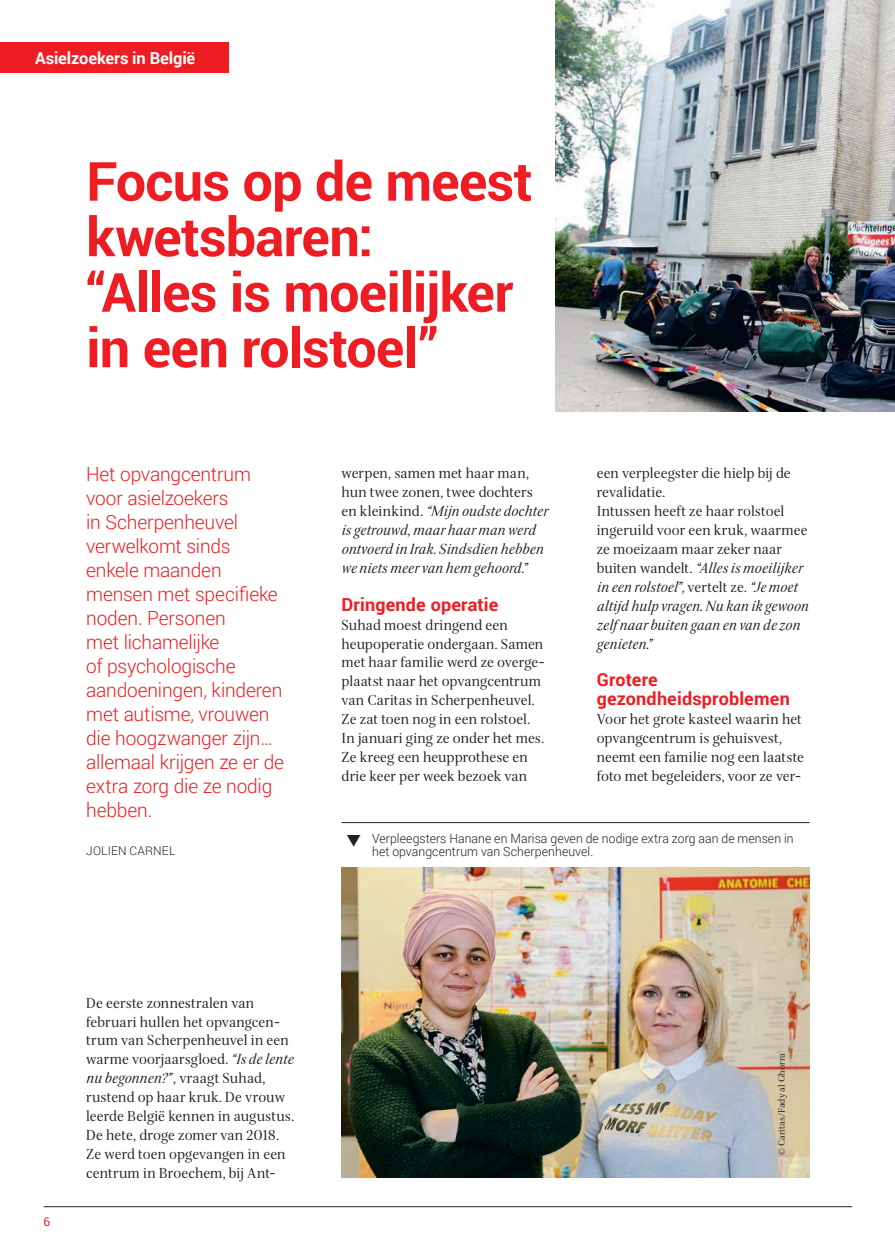
<style>
.page{position:relative;width:895px;height:1256px;background:#fff}
.page>*{position:absolute;margin:0;border:0;box-sizing:border-box;transform-origin:0 0}
.t1{font:700 54px/55.5px "Roboto";letter-spacing:-.02em;color:#ee1d23}
.t2{font:300 19.5px/24px "Roboto";letter-spacing:-.01em;color:#ee1d23}
.t3{font:700 18px/18.9px "Roboto";letter-spacing:.01em;color:#ee1d23}
.t4{font:700 16.5px "Roboto";letter-spacing:-.01em;color:#fff}
.t5{font:italic 14.25px/18.9px "Serif";color:#231f20}
.t6{font:14.1px/18.9px "Serif";color:#231f20}
.t7{font:300 12.75px/12.8px "Roboto";letter-spacing:.005em;color:#231f20;scale:.96 1}
.t8{font:300 12px "Roboto";letter-spacing:.015em;color:#231f20}
.t9{font:12px "Roboto";color:#ee1d23}
.t10{font:9px "Serif";color:#231f20}
.s1{font-style:normal;font-size:14.1px}
.s2{font-style:italic;font-size:14.25px}
.s3{font-family:"Times New Roman"}
</style>
<div class="page">
<hr style="left:44px;top:1206px;width:808px;height:1px;background:#231f20">
<div style="left:0;top:43px;width:229px;height:30px;background:#ee1d23"></div>
<img style="left:555px;top:0;width:339px;height:411px">
<img style="left:341px;top:867px;width:468px;height:311px">
<hr style="left:341px;top:822px;width:468px;height:1px;background:#231f20">
<p class="t4" style="left:35px;top:46px;width:162px">Asielzoekers in België</p>
<h1 class="t1" style="left:86px;top:152px;width:448px">Focus op de meest kwetsbaren:<br>“Alles is moeilijker in een rolstoel”</h1>
<p class="t2" style="left:86px;top:461px;width:199px">Het opvangcentrum voor asielzoekers<br>in Scherpenheuvel verwelkomt sinds enkele maanden mensen met specifieke noden. Personen<br>met lichamelijke<br>of psychologische aandoeningen, kinderen met autisme, vrouwen die hoogzwanger zijn… allemaal krijgen ze er de extra zorg die ze nodig hebben.</p>
<p class="t8" style="left:86px;top:842px;width:91px">JOLIEN CARNEL</p>
<p class="t6" style="left:341px;top:464px;width:193px">werpen, samen met haar man, hun twee zonen, twee dochters</p>
<p class="t5" style="left:341px;top:502px;width:208px"><span class="s1">en kleinkind.</span> “Mijn oudste dochter is getrouwd, maar haar man werd ontvoerd in Irak. Sindsdien hebben we niets meer van hem gehoord.”</p>
<p class="t3" style="left:341px;top:594px;width:158px">Dringende operatie</p>
<p class="t6" style="left:341px;top:615px;width:205px">Suhad moest dringend een heupoperatie ondergaan. Samen met haar familie werd ze overge&shy;plaatst naar het opvangcentrum van Caritas in Scherpenheuvel.<br>Ze zat toen nog in een rolstoel.<br>In januari ging ze onder het mes.<br>Ze kreeg een heupprothese en drie keer per week bezoek van</p>
<p class="t6" style="left:596px;top:464px;width:212px">een verpleegster die hielp bij de revalidatie.<br>Intussen heeft ze haar rolstoel ingeruild voor een kruk, waarmee ze moeizaam maar zeker naar</p>
<p class="t5" style="left:596px;top:559px;width:213px"><span class="s1">buiten wandelt.</span> “Alles is moeilijker in een rolstoel”, <span class="s1">vertelt ze.</span> “Je moet altijd hulp vragen. Nu kan ik gewoon zelf naar buiten gaan en van de zon genieten.”</p>
<p class="t3" style="left:596px;top:670px;width:194px">Grotere gezondheidsproblemen</p>
<p class="t6" style="left:596px;top:710px;width:209px">Voor het grote kasteel waarin het opvangcentrum is gehuisvest, neemt een familie nog een laatste foto met begeleiders, voor ze ver-</p>
<p class="t7" style="left:372px;top:832px;width:440px">Verpleegsters Hanane en Marisa geven de nodige extra zorg aan de mensen in het opvangcentrum van Scherpenheuvel.</p>
<p class="t9" style="left:44px;top:1213px;width:8px">6</p>
<p class="t6" style="left:86px;top:993px;width:209px">De eerste zonnestralen van februari hullen het opvangcen&shy;trum van Scherpenheuvel in een warme voorjaarsgloed. <span class="s2">“Is de lente nu begonnen?”</span>, vraagt Suhad, rustend op haar kruk. De vrouw leerde België kennen in augustus.<br>De hete, droge zomer van 2018.<br>Ze werd toen opgevangen in een centrum in Broechem, bij Ant-</p>
<p class="t10" style="left:776px;top:1155px;width:103px;rotate:-90deg"><span class="s3">©</span> Caritas/Fady al Ghorra</p>
</div>
